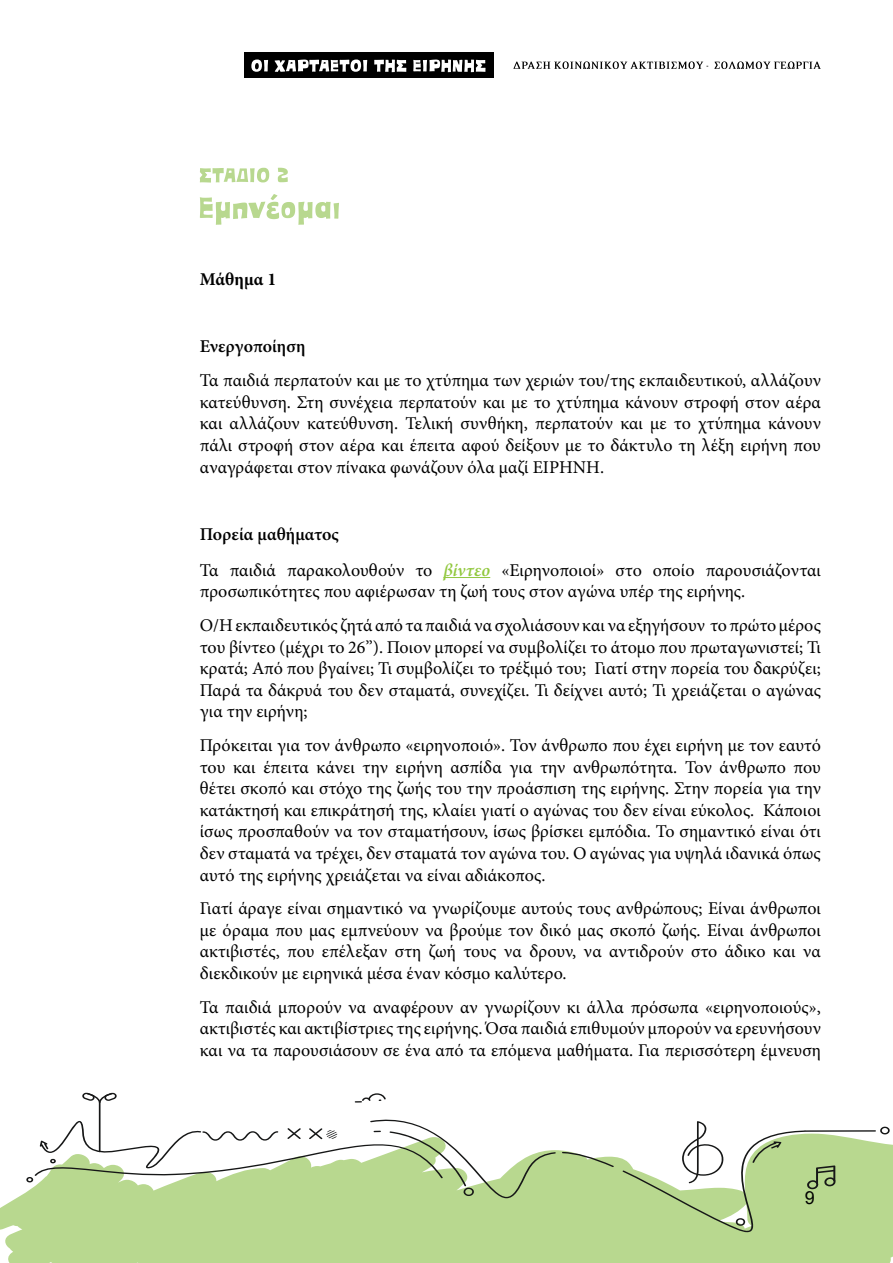
<style>
.page{position:relative;width:893px;height:1263px;background:#fff}
.page>*{position:absolute;margin:0;border:0;box-sizing:border-box;transform-origin:0 0}
.t1{font:18px/21.6px "Minion Pro";color:#000;text-align:justify}
.t2{font:600 18px "Minion Pro";color:#000}
.t3{font:700 18px "Minion Pro";color:#000}
.t4{font:18px "Arial";color:#000}
.s1{font-weight:600}
.s2{font-weight:600;font-style:italic;color:#92c83f}
</style>
<div class="page">
<div style="left:0;top:1134px;width:893px;height:129px;background:#b8d88f"></div>
<svg style="left:370px;top:1130px;width:506px;height:102px;fill:#b8d88f"></svg>
<svg style="left:682px;top:1121px;width:43px;height:62px"></svg>
<svg style="left:735px;top:1218px;width:11px;height:8px"></svg>
<svg style="left:26px;top:1093px;width:449px;height:103px"></svg>
<svg style="left:752px;top:1141px;width:29px;height:22px"></svg>
<svg style="left:880px;top:1126px;width:10px;height:8px"></svg>
<svg style="left:807px;top:1165px;width:29px;height:24px"></svg>
<svg style="left:513px;top:61px;width:195px;height:8px"></svg>
<svg style="left:714px;top:61px;width:107px;height:8px"></svg>
<div style="left:244px;top:52px;width:249px;height:26px;background:#000"></div>
<svg style="left:251px;top:60px;width:17px;height:12px"></svg>
<svg style="left:275px;top:60px;width:92px;height:12px"></svg>
<svg style="left:374px;top:60px;width:32px;height:12px"></svg>
<svg style="left:413px;top:60px;width:73px;height:12px"></svg>
<hr style="left:443px;top:577px;width:47px;height:1px;background:#92c83f">
<svg style="left:200px;top:168px;width:88px;height:15px"></svg>
<svg style="left:200px;top:194px;width:139px;height:31px"></svg>
<p class="t3" style="left:200px;top:267px;width:78px">Μάθημα 1</p>
<p class="t2" style="left:200px;top:334px;width:107px">Ενεργοποίηση</p>
<p class="t1" style="left:200px;top:370px;width:623px">Τα παιδιά περπατούν και με το χτύπημα των χεριών του/της εκπαιδευτικού, αλλάζουν κατεύθυνση. Στη συνέχεια περπατούν και με το χτύπημα κάνουν στροφή στον αέρα και αλλάζουν κατεύθυνση. Τελική συνθήκη, περπατούν και με το χτύπημα κάνουν πάλι στροφή στον αέρα και έπειτα αφού δείξουν με το δάκτυλο τη λέξη ειρήνη που αναγράφεται στον πίνακα φωνάζουν όλα μαζί ΕΙΡΗΝΗ.</p>
<p class="t1" style="left:200px;top:516px;width:623px;line-height:36px"><span class="s1">Πορεία μαθήματος<br></span>Τα παιδιά παρακολουθούν το <span class="s2">βίντεο</span> «Ειρηνοποιοί» στο οποίο παρουσιάζονται</p>
<p class="t1" style="left:200px;top:575px;width:623px;line-height:33.6px">προσωπικότητες που αφιέρωσαν τη ζωή τους στον αγώνα υπέρ της ειρήνης.<br>Ο/Η εκπαιδευτικός ζητά από τα παιδιά να σχολιάσουν και να εξηγήσουν το πρώτο μέρος</p>
<p class="t1" style="left:200px;top:636px;width:623px">του βίντεο (μέχρι το 26’’). Ποιον μπορεί να συμβολίζει το άτομο που πρωταγωνιστεί; Τι κρατά; Από που βγαίνει; Τι συμβολίζει το τρέξιμό του; Γιατί στην πορεία του δακρύζει; Παρά τα δάκρυά του δεν σταματά, συνεχίζει. Τι δείχνει αυτό; Τι χρειάζεται ο αγώνας για την ειρήνη;</p>
<p class="t1" style="left:200px;top:734px;width:623px">Πρόκειται για τον άνθρωπο «ειρηνοποιό». Τον άνθρωπο που έχει ειρήνη με τον εαυτό του και έπειτα κάνει την ειρήνη ασπίδα για την ανθρωπότητα. Τον άνθρωπο που θέτει σκοπό και στόχο της ζωής του την προάσπιση της ειρήνης. Στην πορεία για την κατάκτησή και επικράτησή της, κλαίει γιατί ο αγώνας του δεν είναι εύκολος. Κάποιοι ίσως προσπαθούν να τον σταματήσουν, ίσως βρίσκει εμπόδια. Το σημαντικό είναι ότι δεν σταματά να τρέχει, δεν σταματά τον αγώνα του. Ο αγώνας για υψηλά ιδανικά όπως αυτό της ειρήνης χρειάζεται να είναι αδιάκοπος.</p>
<p class="t1" style="left:200px;top:898px;width:623px">Γιατί άραγε είναι σημαντικό να γνωρίζουμε αυτούς τους ανθρώπους; Είναι άνθρωποι με όραμα που μας εμπνεύουν να βρούμε τον δικό μας σκοπό ζωής. Είναι άνθρωποι ακτιβιστές, που επέλεξαν στη ζωή τους να δρουν, να αντιδρούν στο άδικο και να διεκδικούν με ειρηνικά μέσα έναν κόσμο καλύτερο.</p>
<p class="t1" style="left:200px;top:996px;width:623px">Τα παιδιά μπορούν να αναφέρουν αν γνωρίζουν κι άλλα πρόσωπα «ειρηνοποιούς», ακτιβιστές και ακτιβίστριες της ειρήνης. Όσα παιδιά επιθυμούν μπορούν να ερευνήσουν και να τα παρουσιάσουν σε ένα από τα επόμενα μαθήματα. Για περισσότερη έμνευση</p>
<p class="t4" style="left:805px;top:1185px;width:12px">9</p>
</div>
